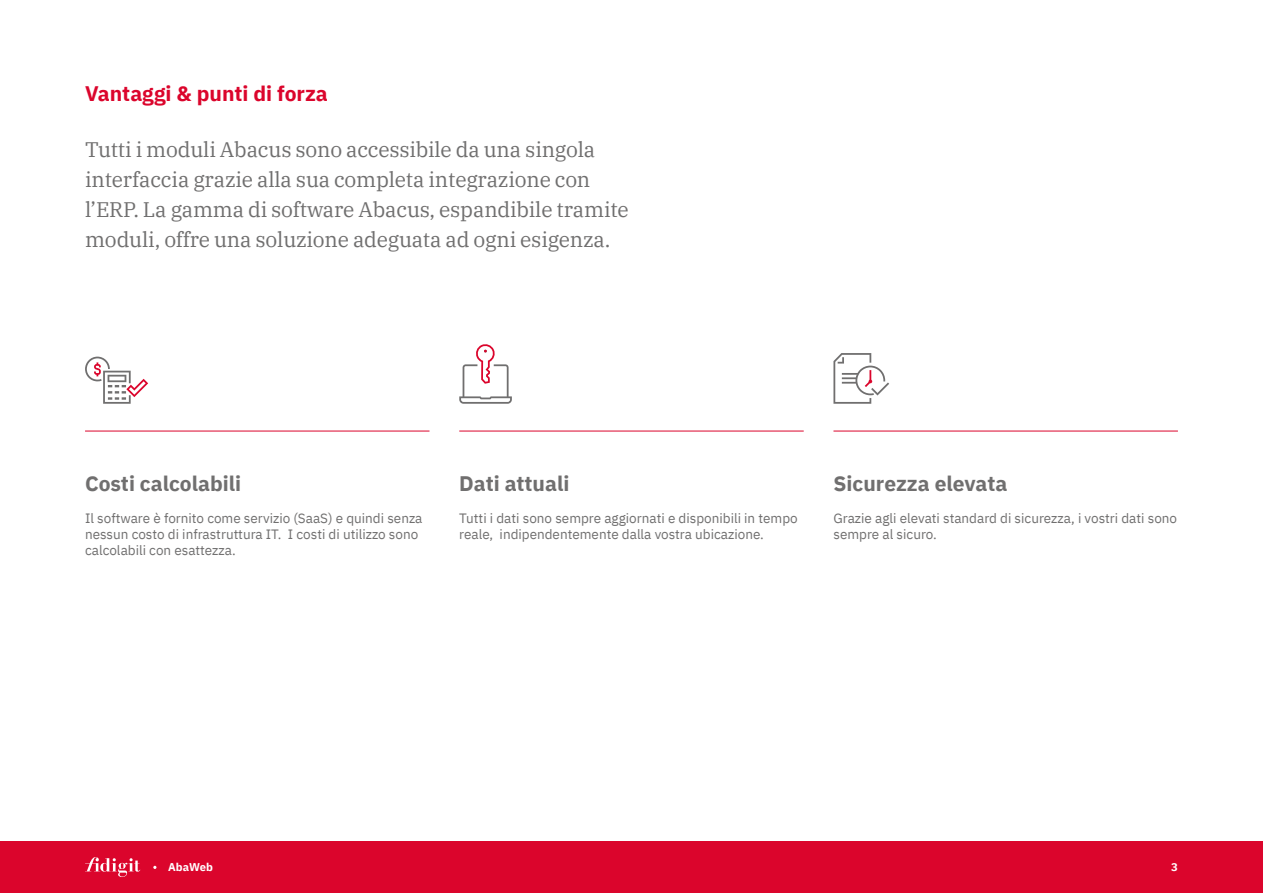
<style>
.page{position:relative;width:1263px;height:893px;background:#fff}
.page>*{position:absolute;margin:0;border:0;box-sizing:border-box;transform-origin:0 0}
.t1{font:21px/30px "IBM Plex Serif";letter-spacing:-.01em;color:#706f6f}
.t2{font:700 21px "IBM Plex Sans";color:#706f6f}
.t3{font:700 21px "IBM Plex Sans";color:#db052c}
.t4{font:13.5px/16.2px "IBM Plex Sans";color:#706f6f}
.t5{font:700 11.25px "IBM Plex Sans";letter-spacing:.005em;color:#fff}
</style>
<div class="page">
<div style="left:0;top:842px;width:1263px;height:51px;background:#db052c"></div>
<svg style="left:85px;top:857px;width:55px;height:20px"></svg>
<svg style="left:85px;top:357px;width:63px;height:47px"></svg>
<svg style="left:459px;top:344px;width:53px;height:60px"></svg>
<svg style="left:833px;top:353px;width:56px;height:51px"></svg>
<hr style="left:85px;top:431px;width:344px;height:1px;background:#db052c">
<hr style="left:459px;top:431px;width:345px;height:1px;background:#db052c">
<hr style="left:833px;top:431px;width:345px;height:1px;background:#db052c">
<h1 class="t3" style="left:85px;top:77px;width:244px">Vantaggi &amp; punti di forza</h1>
<h1 class="t1" style="left:85px;top:132px;width:545px">Tutti i moduli Abacus sono accessibile da una singola interfaccia grazie alla sua completa integrazione con l’ERP. La gamma di software Abacus, espandibile tramite moduli, offre una soluzione adeguata ad ogni esigenza.</h1>
<h1 class="t2" style="left:85px;top:466px;width:158px">Costi calcolabili</h1>
<p class="t4" style="left:85px;top:509px;width:339px">Il software è fornito come servizio (SaaS) e quindi senza nessun costo di infrastruttura IT. I costi di utilizzo sono calcolabili con esattezza.</p>
<h1 class="t2" style="left:459px;top:466px;width:112px">Dati attuali</h1>
<p class="t4" style="left:459px;top:509px;width:340px">Tutti i dati sono sempre aggiornati e disponibili in tempo reale, indipendentemente dalla vostra ubicazione.</p>
<h1 class="t2" style="left:833px;top:466px;width:175px">Sicurezza elevata</h1>
<p class="t4" style="left:833px;top:509px;width:345px">Grazie agli elevati standard di sicurezza, i vostri dati sono sempre al sicuro.</p>
<p class="t5" style="left:168px;top:858px;width:46px">AbaWeb</p>
<p class="t5" style="left:1171px;top:858px;width:8px">3</p>
</div>
